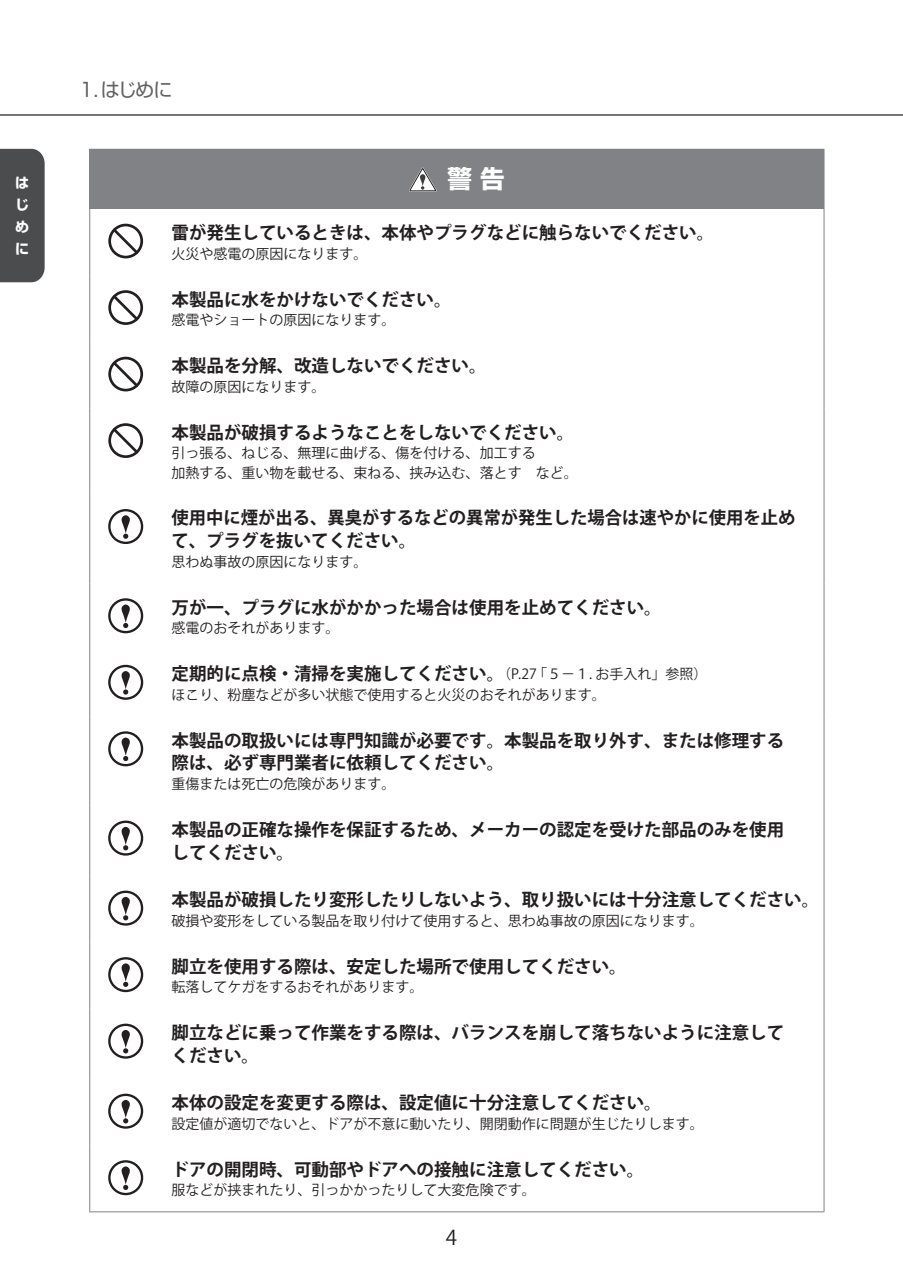
<style>
.page{position:relative;width:903px;height:1275px;background:#fff}
.page>*{position:absolute;margin:0;border:0;box-sizing:border-box;transform-origin:0 0}
.t1{font:700 24.5px "Shin Go Pro";color:#fff}
.t2{font:20.3px "Koz Go Pro";color:#231f20}
.t3{font:19.25px "Shin Go Pro";color:#636366}
.t4{font:700 17.5px/22.8px "Koz Go Pro";color:#231f20}
.t5{font:14px/19.2px "Koz Go Pro";color:#231f20}
.t6{font:700 14px/22.2px "Shin Go Pro";color:#fff;text-align:justify}
.s1{font-weight:400;font-size:14px}
</style>
<div class="page">
<hr style="left:0;top:114px;width:903px;height:2px;background:#636366">
<div style="left:0;top:149px;width:45px;height:133px;background:#4b4c4d"></div>
<div style="left:90px;top:149px;width:734px;height:60px;background:#808285"></div>
<hr style="left:89px;top:149px;width:75px;height:1px;background:#808285">
<hr style="left:89px;top:150px;width:1px;height:59px;background:#808285">
<hr style="left:89px;top:209px;width:1px;height:66px;background:#808285">
<hr style="left:823px;top:209px;width:1px;height:66px;background:#808285">
<hr style="left:89px;top:275px;width:1px;height:67px;background:#808285">
<hr style="left:823px;top:275px;width:1px;height:67px;background:#808285">
<hr style="left:89px;top:342px;width:1px;height:66px;background:#808285">
<hr style="left:823px;top:342px;width:1px;height:66px;background:#808285">
<hr style="left:89px;top:408px;width:1px;height:86px;background:#808285">
<hr style="left:823px;top:408px;width:1px;height:86px;background:#808285">
<hr style="left:89px;top:494px;width:1px;height:89px;background:#808285">
<hr style="left:823px;top:494px;width:1px;height:89px;background:#808285">
<hr style="left:89px;top:583px;width:1px;height:67px;background:#808285">
<hr style="left:823px;top:583px;width:1px;height:67px;background:#808285">
<hr style="left:89px;top:650px;width:1px;height:66px;background:#808285">
<hr style="left:823px;top:650px;width:1px;height:66px;background:#808285">
<hr style="left:89px;top:716px;width:1px;height:90px;background:#808285">
<hr style="left:823px;top:716px;width:1px;height:90px;background:#808285">
<hr style="left:89px;top:806px;width:1px;height:70px;background:#808285">
<hr style="left:823px;top:806px;width:1px;height:70px;background:#808285">
<hr style="left:89px;top:876px;width:1px;height:66px;background:#808285">
<hr style="left:823px;top:876px;width:1px;height:66px;background:#808285">
<hr style="left:89px;top:942px;width:1px;height:67px;background:#808285">
<hr style="left:823px;top:942px;width:1px;height:67px;background:#808285">
<hr style="left:89px;top:1009px;width:1px;height:70px;background:#808285">
<hr style="left:823px;top:1009px;width:1px;height:70px;background:#808285">
<hr style="left:89px;top:1079px;width:1px;height:66px;background:#808285">
<hr style="left:823px;top:1079px;width:1px;height:66px;background:#808285">
<hr style="left:89px;top:1145px;width:1px;height:66px;background:#808285">
<hr style="left:823px;top:1145px;width:1px;height:66px;background:#808285">
<hr style="left:89px;top:1211px;width:75px;height:1px;background:#808285">
<hr style="left:164px;top:1211px;width:660px;height:1px;background:#808285">
<svg style="left:409px;top:167px;width:28px;height:25px"></svg>
<div style="left:108px;top:224px;width:35px;height:34px;border:3px solid #231f20;border-radius:50%"></div>
<svg style="left:110px;top:226px;width:31px;height:30px"></svg>
<div style="left:108px;top:290px;width:35px;height:35px;border:3px solid #231f20;border-radius:50%"></div>
<svg style="left:110px;top:293px;width:31px;height:30px"></svg>
<div style="left:108px;top:357px;width:35px;height:34px;border:3px solid #231f20;border-radius:50%"></div>
<svg style="left:110px;top:359px;width:31px;height:30px"></svg>
<div style="left:108px;top:423px;width:35px;height:35px;border:3px solid #231f20;border-radius:50%"></div>
<svg style="left:110px;top:426px;width:31px;height:30px"></svg>
<svg style="left:122px;top:515px;width:8px;height:24px"></svg>
<div style="left:108px;top:509px;width:35px;height:35px;border:2px solid #231f20;border-radius:50%"></div>
<svg style="left:122px;top:604px;width:8px;height:24px"></svg>
<div style="left:108px;top:598px;width:35px;height:35px;border:2px solid #231f20;border-radius:50%"></div>
<svg style="left:122px;top:671px;width:8px;height:24px"></svg>
<div style="left:108px;top:665px;width:35px;height:35px;border:2px solid #231f20;border-radius:50%"></div>
<svg style="left:122px;top:738px;width:8px;height:23px"></svg>
<div style="left:108px;top:731px;width:35px;height:35px;border:2px solid #231f20;border-radius:50%"></div>
<svg style="left:122px;top:827px;width:8px;height:23px"></svg>
<div style="left:108px;top:821px;width:35px;height:35px;border:2px solid #231f20;border-radius:50%"></div>
<svg style="left:122px;top:897px;width:8px;height:23px"></svg>
<div style="left:108px;top:891px;width:35px;height:35px;border:2px solid #231f20;border-radius:50%"></div>
<svg style="left:122px;top:963px;width:8px;height:24px"></svg>
<div style="left:108px;top:957px;width:35px;height:35px;border:2px solid #231f20;border-radius:50%"></div>
<svg style="left:122px;top:1030px;width:8px;height:23px"></svg>
<div style="left:108px;top:1024px;width:35px;height:35px;border:2px solid #231f20;border-radius:50%"></div>
<svg style="left:122px;top:1100px;width:8px;height:23px"></svg>
<div style="left:108px;top:1094px;width:35px;height:35px;border:2px solid #231f20;border-radius:50%"></div>
<svg style="left:122px;top:1166px;width:8px;height:24px"></svg>
<div style="left:108px;top:1160px;width:35px;height:35px;border:2px solid #231f20;border-radius:50%"></div>
<p class="t3" style="left:77px;top:73px;width:97px">１. はじめに</p>
<p class="t6" style="left:15px;top:170px;width:15px">はじめに</p>
<h1 class="t1" style="left:448px;top:160px;width:59px">警告</h1>
<p class="t4" style="left:172px;top:222px;width:544px">雷が発生しているときは、本体やプラグなどに触らないでください。</p>
<p class="t5" style="left:172px;top:244px;width:197px">火災や感電の原因になります。</p>
<p class="t4" style="left:172px;top:289px;width:281px">本製品に水をかけないでください。</p>
<p class="t5" style="left:172px;top:311px;width:225px">感電やショートの原因になります。</p>
<p class="t4" style="left:172px;top:355px;width:316px">本製品を分解、改造しないでください。</p>
<p class="t5" style="left:172px;top:377px;width:155px">故障の原因になります。</p>
<p class="t4" style="left:172px;top:422px;width:404px">本製品が破損するようなことをしないでください。</p>
<p class="t5" style="left:172px;top:444px;width:407px">引っ張る、ねじる、無理に曲げる、傷を付ける、加工する<br>加熱する、重い物を載せる、束ねる、挟み込む、落とす　など。</p>
<p class="t4" style="left:172px;top:508px;width:625px">使用中に煙が出る、異臭がするなどの異常が発生した場合は速やかに使用を止めて、プラグを抜いてください。</p>
<p class="t5" style="left:172px;top:552px;width:197px">思わぬ事故の原因になります。</p>
<p class="t4" style="left:172px;top:597px;width:491px">万が一、プラグに水がかかった場合は使用を止めてください。</p>
<p class="t5" style="left:172px;top:619px;width:169px">感電のおそれがあります。</p>
<p class="t4" style="left:172px;top:663px;width:537px">定期的に点検・清掃を実施してください。<span class="s1">（P.27 「５－１. お手入れ」参照）</span></p>
<p class="t5" style="left:172px;top:685px;width:435px">ほこり、粉塵などが多い状態で使用すると火災のおそれがあります。</p>
<p class="t4" style="left:172px;top:730px;width:614px">本製品の取扱いには専門知識が必要です。本製品を取り外す、または修理する際は、必ず専門業者に依頼してください。</p>
<p class="t5" style="left:172px;top:775px;width:225px">重傷または死亡の危険があります。</p>
<p class="t4" style="left:172px;top:819px;width:614px">本製品の正確な操作を保証するため、メーカーの認定を受けた部品のみを使用してください。</p>
<p class="t4" style="left:172px;top:889px;width:649px">本製品が破損したり変形したりしないよう、取り扱いには十分注意してください。</p>
<p class="t5" style="left:172px;top:911px;width:533px">破損や変形をしている製品を取り付けて使用すると、思わぬ事故の原因になります。</p>
<p class="t4" style="left:172px;top:956px;width:456px">脚立を使用する際は、安定した場所で使用してください。</p>
<p class="t5" style="left:172px;top:978px;width:253px">転落してケガをするおそれがあります。</p>
<p class="t4" style="left:172px;top:1022px;width:614px">脚立などに乗って作業をする際は、バランスを崩して落ちないように注意してください。</p>
<p class="t4" style="left:172px;top:1092px;width:491px">本体の設定を変更する際は、設定値に十分注意してください。</p>
<p class="t5" style="left:172px;top:1114px;width:533px">設定値が適切でないと、ドアが不意に動いたり、開閉動作に問題が生じたりします。</p>
<p class="t4" style="left:172px;top:1159px;width:474px">ドアの開閉時、可動部やドアへの接触に注意してください。</p>
<p class="t5" style="left:172px;top:1181px;width:365px">服などが挟まれたり、引っかかったりして大変危険です。</p>
<p class="t2" style="left:446px;top:1224px;width:13px">4</p>
</div>
